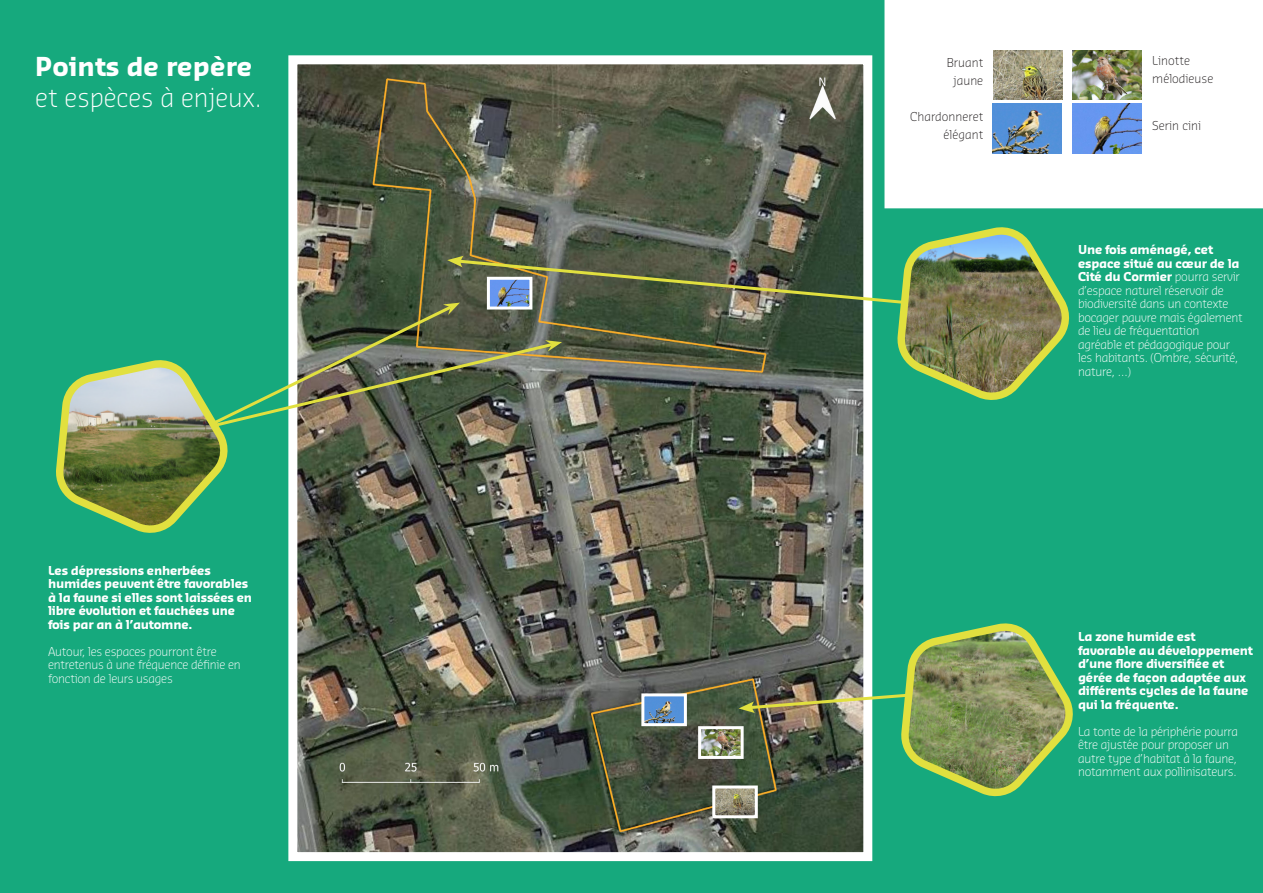
<style>
.page{position:relative;width:1263px;height:893px;background:#16a97d}
.page>*{position:absolute;margin:0;border:0;box-sizing:border-box;transform-origin:0 0}
.t1{font:300 25.5px "Sansa Pro";color:#fff}
.t2{font:700 25.5px "Sansa Pro";color:#fff}
.t3{font:300 12px/13.5px "Sansa Pro";letter-spacing:-.02em;color:#fff}
.t4{font:700 12px/13.5px "Sansa Pro";letter-spacing:-.02em;color:#fff}
.t5{font:300 12px/18px "Sansa Pro";color:#231f20}
.s1{font-weight:700}
</style>
<div class="page">
<img style="left:298px;top:65px;width:564px;height:786px">
<div style="left:288px;top:55px;width:584px;height:806px;border:9px solid #fff"></div>
<div style="left:884px;top:0;width:379px;height:208px;background:#fff"></div>
<img style="left:993px;top:50px;width:69px;height:50px">
<img style="left:993px;top:103px;width:68px;height:50px">
<img style="left:1073px;top:50px;width:68px;height:50px">
<img style="left:1073px;top:103px;width:68px;height:50px">
<img style="left:738px;top:621px;width:335px;height:184px">
<img style="left:645px;top:697px;width:38px;height:25px">
<div style="left:641px;top:693px;width:46px;height:33px;border:3px solid #fff"></div>
<img style="left:702px;top:730px;width:38px;height:25px">
<div style="left:698px;top:726px;width:46px;height:33px;border:3px solid #fff"></div>
<img style="left:716px;top:789px;width:38px;height:25px">
<div style="left:712px;top:785px;width:46px;height:33px;border:3px solid #fff"></div>
<img style="left:56px;top:225px;width:1014px;height:317px">
<p class="t2" style="left:35px;top:50px;width:219px">Points de repère</p>
<p class="t1" style="left:35px;top:80px;width:228px">et espèces à enjeux.</p>
<p class="t4" style="left:48px;top:563px;width:206px">Les dépressions enherbées humides peuvent être favorables à la faune si elles sont laissées en libre évolution et fauchées une fois par an à l’automne.</p>
<p class="t3" style="left:48px;top:644px;width:194px">Autour, les espaces pourront être entretenus à une fréquence définie en fonction de leurs usages</p>
<p class="t5" style="left:947px;top:54px;width:38px">Bruant</p>
<p class="t5" style="left:954px;top:72px;width:31px">jaune</p>
<p class="t5" style="left:910px;top:108px;width:75px;text-align:right">Chardonneret élégant</p>
<p class="t5" style="left:1152px;top:51px;width:63px">Linotte mélodieuse</p>
<p class="t5" style="left:1152px;top:116px;width:50px">Serin cini</p>
<p class="t3" style="left:1078px;top:243px;width:166px"><span class="s1">Une fois aménagé, cet espace situé au cœur de la<br>Cité du Cormier</span> pourra servir d’espace naturel réservoir de biodiversité dans un contexte bocager pauvre mais également de lieu de fréquentation agréable et pédagogique pour les habitants. (Ombre, sécurité, nature, …)</p>
<p class="t4" style="left:1078px;top:630px;width:176px">La zone humide est favorable au développement d’une flore diversifiée et gérée de façon adaptée aux différents cycles de la faune qui la fréquente.</p>
<p class="t3" style="left:1078px;top:724px;width:162px">La tonte de la périphérie pourra être ajustée pour proposer un autre type d’habitat à la faune, notamment aux pollinisateurs.</p>
</div>
